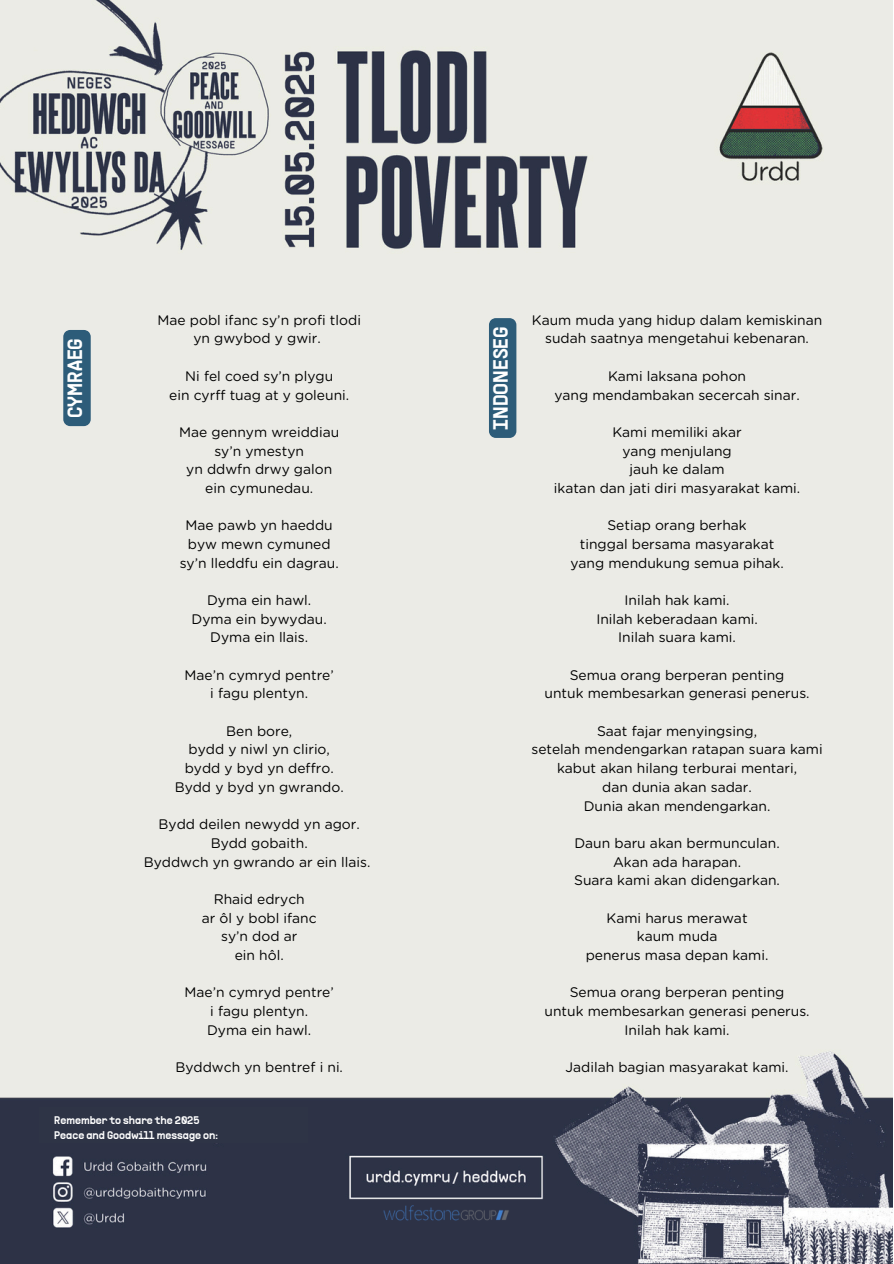
<style>
.page{position:relative;width:894px;height:1264px;background:#fff}
.page>*{position:absolute;margin:0;border:0;box-sizing:border-box;transform-origin:0 0}
.t1{font:600 20.7px "PP Supply Sans";color:#fff}
.t2{font:13.8px/18.6px "Gotham Rounded";color:#000;text-align:center}
.t3{font:600 11.1px "PP Supply Sans";color:#fff}
</style>
<div class="page">
<img style="left:0;top:0;width:892px;height:1263px">
<div style="left:40px;top:1107px;width:267px;height:35px;background:#2e3446"></div>
<img style="left:383px;top:1203px;width:126px;height:22px">
<svg style="left:63px;top:330px;width:28px;height:96px"></svg>
<div style="left:489px;top:318px;width:27px;height:120px;background:#2d5c79"></div>
<h2 class="t2" style="left:157px;top:311px;width:205px">Mae pobl ifanc sy’n profi tlodi yn gwybod y gwir.</h2>
<h2 class="t2" style="left:169px;top:367px;width:181px">Ni fel coed sy’n plygu<br>ein cyrff tuag at y goleuni.</h2>
<h2 class="t2" style="left:179px;top:423px;width:161px">Mae gennym wreiddiau sy’n ymestyn<br>yn ddwfn drwy galon ein cymunedau.</h2>
<h2 class="t2" style="left:180px;top:517px;width:160px">Mae pawb yn haeddu byw mewn cymuned sy’n lleddfu ein dagrau.</h2>
<h2 class="t2" style="left:191px;top:591px;width:137px">Dyma ein hawl.<br>Dyma ein bywydau.<br>Dyma ein llais.</h2>
<h2 class="t2" style="left:184px;top:666px;width:151px">Mae’n cymryd pentre’ i fagu plentyn.</h2>
<h2 class="t2" style="left:175px;top:722px;width:170px">Ben bore,<br>bydd y niwl yn clirio, bydd y byd yn deffro.<br>Bydd y byd yn gwrando.</h2>
<h2 class="t2" style="left:144px;top:815px;width:228px">Bydd deilen newydd yn agor.<br>Bydd gobaith.<br>Byddwch yn gwrando ar ein llais.</h2>
<h2 class="t2" style="left:202px;top:890px;width:116px">Rhaid edrych<br>ar ôl y bobl ifanc sy’n dod ar<br>ein hôl.</h2>
<h2 class="t2" style="left:184px;top:983px;width:151px">Mae’n cymryd pentre’ i fagu plentyn.<br>Dyma ein hawl.</h2>
<h2 class="t2" style="left:175px;top:1058px;width:169px">Byddwch yn bentref i ni.</h2>
<p class="t1" style="left:67px;top:418px;width:81px;rotate:-90deg">CYMRAEG</p>
<h1 class="t1" style="left:493px;top:429px;width:105px;rotate:-90deg">INDONESEG</h1>
<p class="t3" style="left:54px;top:1116px;width:147px">Remember to share the 2025</p>
<p class="t3" style="left:54px;top:1131px;width:165px">Peace and Goodwill message on:</p>
<h1 class="t2" style="left:531px;top:311px;width:292px">Kaum muda yang hidup dalam kemiskinan sudah saatnya mengetahui kebenaran.</h1>
<p class="t2" style="left:554px;top:367px;width:247px">Kami laksana pohon<br>yang mendambakan secercah sinar.</p>
<h2 class="t2" style="left:553px;top:423px;width:248px">Kami memiliki akar<br>yang menjulang<br>jauh ke dalam<br>ikatan dan jati diri masyarakat kami.</h2>
<h2 class="t2" style="left:570px;top:517px;width:215px">Setiap orang berhak<br>tinggal bersama masyarakat yang mendukung semua pihak.</h2>
<h2 class="t2" style="left:596px;top:591px;width:163px">Inilah hak kami.<br>Inilah keberadaan kami.<br>Inilah suara kami.</h2>
<h2 class="t2" style="left:544px;top:666px;width:266px">Semua orang berperan penting<br>untuk membesarkan generasi penerus.</h2>
<h2 class="t2" style="left:597px;top:722px;width:161px">Saat fajar menyingsing,</h2>
<h2 class="t2" style="left:531px;top:741px;width:293px">setelah mendengarkan ratapan suara kami kabut akan hilang terburai mentari,<br>dan dunia akan sadar.<br>Dunia akan mendengarkan.</h2>
<h2 class="t2" style="left:574px;top:834px;width:207px">Daun baru akan bermunculan.</h2>
<h2 class="t2" style="left:574px;top:853px;width:207px">Akan ada harapan.<br>Suara kami akan didengarkan.</h2>
<h2 class="t2" style="left:606px;top:909px;width:142px">Kami harus merawat</h2>
<h2 class="t2" style="left:585px;top:927px;width:184px">kaum muda<br>penerus masa depan kami.</h2>
<h2 class="t2" style="left:569px;top:983px;width:216px">Semua orang berperan penting</h2>
<h2 class="t2" style="left:544px;top:1002px;width:266px">untuk membesarkan generasi penerus.<br>Inilah hak kami.</h2>
<h2 class="t2" style="left:565px;top:1058px;width:224px">Jadilah bagian masyarakat kami.</h2>
</div>
